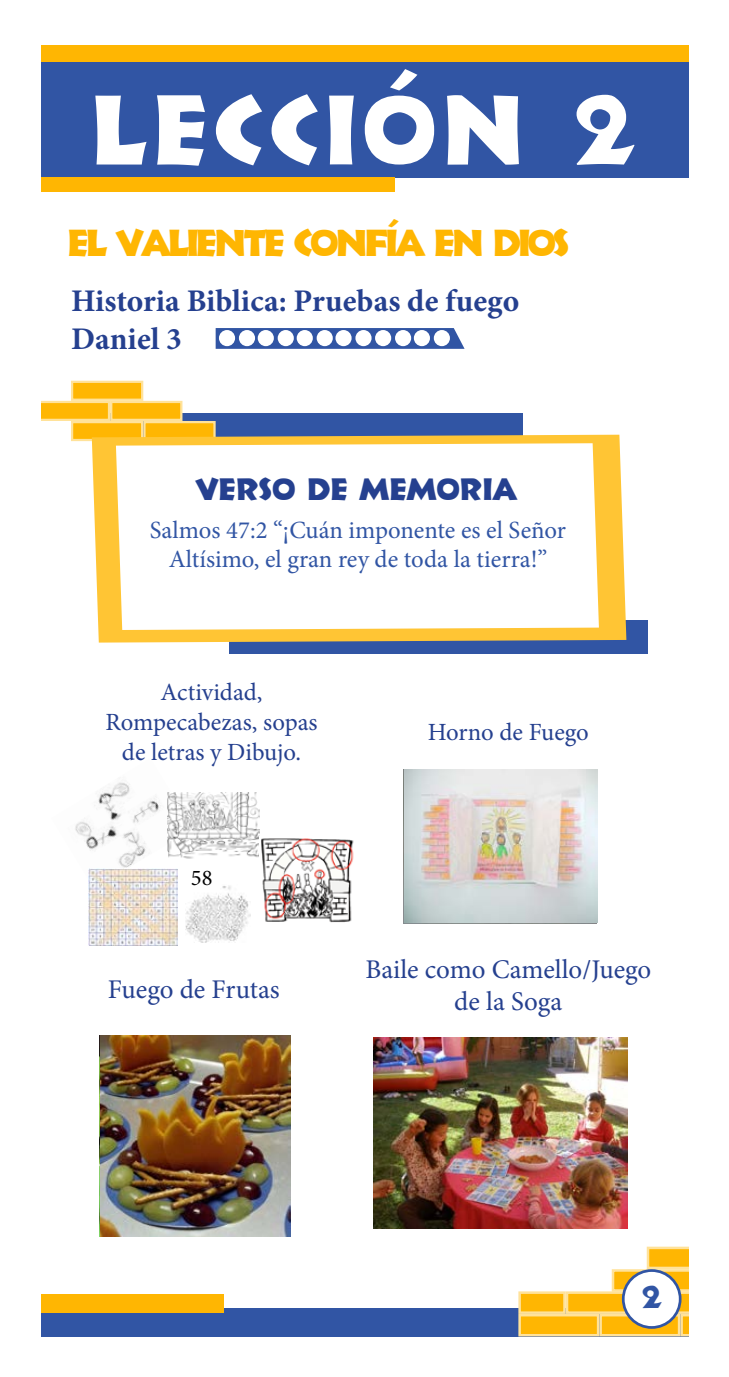
<style>
.page{position:relative;width:729px;height:1377px;background:#fff}
.page>*{position:absolute;margin:0;border:0;box-sizing:border-box;transform-origin:0 0}
.t1{font:99.45px "Informal 011 BT";letter-spacing:.06em;color:#fff}
.t2{font:38.25px "Informal 011 BT";letter-spacing:-.07em;color:#ffb602}
.t3{font:32.62px "Informal 011 BT";color:#3155a4}
.t4{font:700 31.5px/37.8px "Minion Pro";color:#25408f}
.t5{font:31.5px "Informal 011 BT";color:#25408f}
.t6{font:27px/32.4px "Minion Pro";color:#25408f;text-align:center}
.t7{font:24.75px/29.7px "Minion Pro";color:#3155a4;text-align:center}
.t8{font:24.75px/29.7px "Minion Pro";color:#25408f;text-align:center}
.t9{font:22.5px "Minion Pro";color:#000}
</style>
<div class="page">
<div style="left:104px;top:413px;width:419px;height:33px;background:#3155a4"></div>
<div style="left:229px;top:620px;width:419px;height:33px;background:#3155a4"></div>
<div style="left:71px;top:381px;width:72px;height:20px;background:#ffb602;border:2px solid #ffe29a"></div>
<div style="left:71px;top:421px;width:72px;height:20px;background:#ffb602;border:2px solid #ffe29a"></div>
<div style="left:110px;top:401px;width:72px;height:20px;background:#ffb602;border:2px solid #ffe29a"></div>
<div style="left:143px;top:421px;width:73px;height:20px;background:#ffb602;border:2px solid #ffe29a"></div>
<div style="left:38px;top:401px;width:72px;height:20px;background:#ffb602;border:2px solid #ffe29a"></div>
<svg style="left:92px;top:433px;width:534px;height:210px;fill:#ffc534"></svg>
<svg style="left:116px;top:442px;width:483px;height:190px"></svg>
<img style="left:404px;top:770px;width:193px;height:152px">
<img style="left:100px;top:1035px;width:190px;height:201px">
<div style="left:0;top:1308px;width:729px;height:40px;background:#3155a4"></div>
<div style="left:0;top:1295px;width:223px;height:18px;background:#ffb602"></div>
<svg style="left:612px;top:1269px;width:68px;height:22px"></svg>
<div style="left:648px;top:1248px;width:78px;height:20px;background:#ffb602"></div>
<div style="left:647px;top:1247px;width:81px;height:22px;border:3px solid #ffe29a"></div>
<div style="left:647px;top:1291px;width:81px;height:23px;border:3px solid #ffe29a"></div>
<div style="left:599px;top:1314px;width:81px;height:22px;background:#ffb602;border:3px solid #ffe29a"></div>
<svg style="left:680px;top:1246px;width:9px;height:90px"></svg>
<div style="left:566px;top:1291px;width:81px;height:23px;background:#ffb602;border:3px solid #ffe29a"></div>
<div style="left:518px;top:1314px;width:81px;height:22px;background:#ffb602;border:3px solid #ffe29a"></div>
<div style="left:518px;top:1291px;width:48px;height:23px;background:#ffb602;border:3px solid #ffe29a"></div>
<div style="left:623px;top:1271px;width:57px;height:56px;background:#fff;border-radius:50%"></div>
<div style="left:622px;top:1269px;width:60px;height:60px;border:3px solid #3155a4;border-radius:50%"></div>
<svg style="left:216px;top:328px;width:249px;height:21px"></svg>
<div style="left:219px;top:330px;width:16px;height:16px;background:#fff;border-radius:50%"></div>
<div style="left:297px;top:330px;width:16px;height:16px;background:#fff;border-radius:50%"></div>
<div style="left:375px;top:330px;width:16px;height:16px;background:#fff;border-radius:50%"></div>
<div style="left:258px;top:330px;width:16px;height:16px;background:#fff;border-radius:50%"></div>
<div style="left:335px;top:330px;width:17px;height:16px;background:#fff;border-radius:50%"></div>
<div style="left:414px;top:330px;width:16px;height:16px;background:#fff;border-radius:50%"></div>
<div style="left:239px;top:330px;width:16px;height:16px;background:#fff;border-radius:50%"></div>
<div style="left:317px;top:330px;width:16px;height:16px;background:#fff;border-radius:50%"></div>
<div style="left:395px;top:330px;width:16px;height:16px;background:#fff;border-radius:50%"></div>
<div style="left:278px;top:330px;width:16px;height:16px;background:#fff;border-radius:50%"></div>
<div style="left:355px;top:330px;width:17px;height:16px;background:#fff;border-radius:50%"></div>
<div style="left:434px;top:330px;width:16px;height:16px;background:#fff;border-radius:50%"></div>
<img style="left:373px;top:1038px;width:254px;height:190px">
<img style="left:75px;top:782px;width:114px;height:107px">
<img style="left:168px;top:793px;width:91px;height:70px">
<img style="left:89px;top:869px;width:88px;height:77px">
<img style="left:186px;top:884px;width:65px;height:59px">
<img style="left:261px;top:838px;width:93px;height:85px">
<div style="left:40px;top:61px;width:678px;height:117px;background:#3155a4"></div>
<div style="left:23px;top:46px;width:683px;height:16px;background:#ffb602"></div>
<div style="left:27px;top:177px;width:368px;height:15px;background:#ffb602"></div>
<div style="left:689px;top:1px;width:40px;height:1376px;background:#fff"></div>
<div style="left:0;top:1px;width:40px;height:1376px;background:#fff"></div>
<div style="left:1px;top:1337px;width:728px;height:40px;background:#fff"></div>
<h1 class="t1" style="left:96px;top:41px;width:557px">LECCION 4</h1>
<h1 class="t1" style="left:92px;top:69px;width:544px">LECCIÓN 2</h1>
<h2 class="t2" style="left:67px;top:219px;width:504px">EL VALIENTE CONFÍA EN DIOS</h2>
<p class="t4" style="left:71px;top:281px;width:450px">Historia Biblica: Pruebas de fuego<br>Daniel 3</p>
<p class="t5" style="left:196px;top:469px;width:323px">VERSO DE MEMORIA</p>
<p class="t7" style="left:150px;top:515px;width:418px">Salmos 47:2 “¡Cuán imponente es el Señor<br>Altísimo, el gran rey de toda la tierra!”</p>
<p class="t8" style="left:105px;top:678px;width:214px">Actividad,<br>Rompecabezas, sopas de letras y Dibujo.</p>
<p class="t9" style="left:191px;top:863px;width:23px">58</p>
<p class="t6" style="left:108px;top:973px;width:173px">Fuego de Frutas</p>
<p class="t8" style="left:428px;top:717px;width:163px">Horno de Fuego</p>
<p class="t6" style="left:365px;top:953px;width:288px">Baile como Camello/Juego de la Soga</p>
<h3 class="t3" style="left:642px;top:1277px;width:21px">2</h3>
</div>
